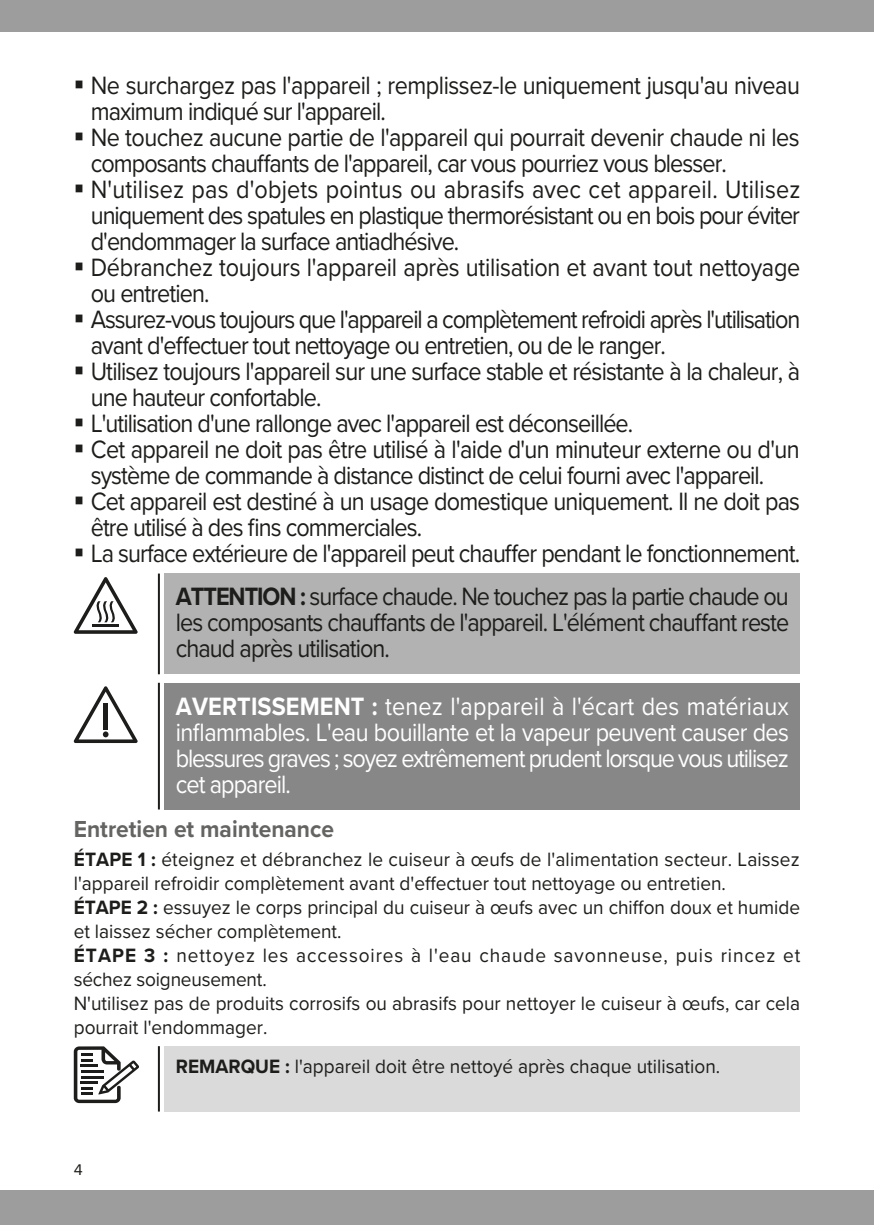
<style>
.page{position:relative;width:874px;height:1225px;background:#fff}
.page>*{position:absolute;margin:0;border:0;box-sizing:border-box;transform-origin:0 0}
.t1{font:26px/26px "Proxima Nova";letter-spacing:-.04em;color:#1d1d1b;scale:.9 1}
.t2{font:26px/26px "Proxima Nova";letter-spacing:-.05em;color:#fff;text-align:justify;scale:.9 1}
.t3{font:700 24px "Proxima Nova";color:#646463;scale:.95 1}
.t4{font:20px/24px "Proxima Nova";color:#1d1d1b;scale:.95 1}
.t5{font:16px "Proxima Nova";color:#1d1d1b}
.s1{font-weight:700}
</style>
<div class="page">
<div style="left:0;top:0;width:856px;height:31px;background:#9d9d9d"></div>
<div style="left:856px;top:0;width:17px;height:31px;background:#9d9d9d"></div>
<div style="left:0;top:1191px;width:856px;height:34px;background:#9d9d9d"></div>
<div style="left:856px;top:1191px;width:17px;height:34px;background:#9d9d9d"></div>
<div style="left:164px;top:573px;width:635px;height:101px;background:#b2b2b2"></div>
<hr style="left:158px;top:573px;width:2px;height:101px;background:#1d1d1b">
<div style="left:164px;top:683px;width:635px;height:126px;background:#878787"></div>
<hr style="left:158px;top:683px;width:2px;height:126px;background:#1d1d1b">
<div style="left:164px;top:1046px;width:635px;height:65px;background:#dadada"></div>
<hr style="left:158px;top:1046px;width:2px;height:65px;background:#1d1d1b">
<svg style="left:74px;top:577px;width:63px;height:57px"></svg>
<svg style="left:74px;top:686px;width:63px;height:57px"></svg>
<div style="left:103px;top:703px;width:5px;height:27px;background:#1d1d1b"></div>
<svg style="left:74px;top:1046px;width:65px;height:57px"></svg>
<p class="t1" style="left:91px;top:71px;width:789px">Ne surchargez pas l'appareil ; remplissez-le uniquement jusqu'au niveau maximum indiqué sur l'appareil.<br>Ne touchez aucune partie de l'appareil qui pourrait devenir chaude ni les composants chauffants de l'appareil, car vous pourriez vous blesser.<br>N'utilisez pas d'objets pointus ou abrasifs avec cet appareil. Utilisez uniquement des spatules en plastique thermorésistant ou en bois pour éviter d'endommager la surface antiadhésive.<br>Débranchez toujours l'appareil après utilisation et avant tout nettoyage ou entretien.<br>Assurez-vous toujours que l'appareil a complètement refroidi après l'utilisation avant d'effectuer tout nettoyage ou entretien, ou de le ranger.<br>Utilisez toujours l'appareil sur une surface stable et résistante à la chaleur, à une hauteur confortable.<br>L'utilisation d'une rallonge avec l'appareil est déconseillée.<br>Cet appareil ne doit pas être utilisé à l'aide d'un minuteur externe ou d'un système de commande à distance distinct de celui fourni avec l'appareil.<br>Cet appareil est destiné à un usage domestique uniquement. Il ne doit pas être utilisé à des fins commerciales.<br>La surface extérieure de l'appareil peut chauffer pendant le fonctionnement.</p>
<p class="t1" style="left:176px;top:582px;width:682px;text-align:justify"><span class="s1">ATTENTION :</span> surface chaude. Ne touchez pas la partie chaude ou les composants chauffants de l'appareil. L'élément chauffant reste chaud après utilisation.</p>
<p class="t2" style="left:176px;top:692px;width:682px"><span class="s1">AVERTISSEMENT :</span> tenez l'appareil à l'écart des matériaux inflammables. L'eau bouillante et la vapeur peuvent causer des blessures graves ; soyez extrêmement prudent lorsque vous utilisez cet appareil.</p>
<p class="t3" style="left:74px;top:810px;width:275px">Entretien et maintenance</p>
<p class="t4" style="left:74px;top:846px;width:765px"><span class="s1">ÉTAPE 1 :</span> éteignez et débranchez le cuiseur à œufs de l'alimentation secteur. Laissez l'appareil refroidir complètement avant d'effectuer tout nettoyage ou entretien.<br><span class="s1">ÉTAPE 2 :</span> essuyez le corps principal du cuiseur à œufs avec un chiffon doux et humide et laissez sécher complètement.<br><span class="s1">ÉTAPE 3 :</span> nettoyez les accessoires à l'eau chaude savonneuse, puis rincez et séchez soigneusement.<br>N'utilisez pas de produits corrosifs ou abrasifs pour nettoyer le cuiseur à œufs, car cela pourrait l'endommager.</p>
<p class="t4" style="left:176px;top:1053px;width:574px"><span class="s1">REMARQUE :</span> l'appareil doit être nettoyé après chaque utilisation.</p>
<p class="t5" style="left:74px;top:1158px;width:10px">4</p>
</div>
